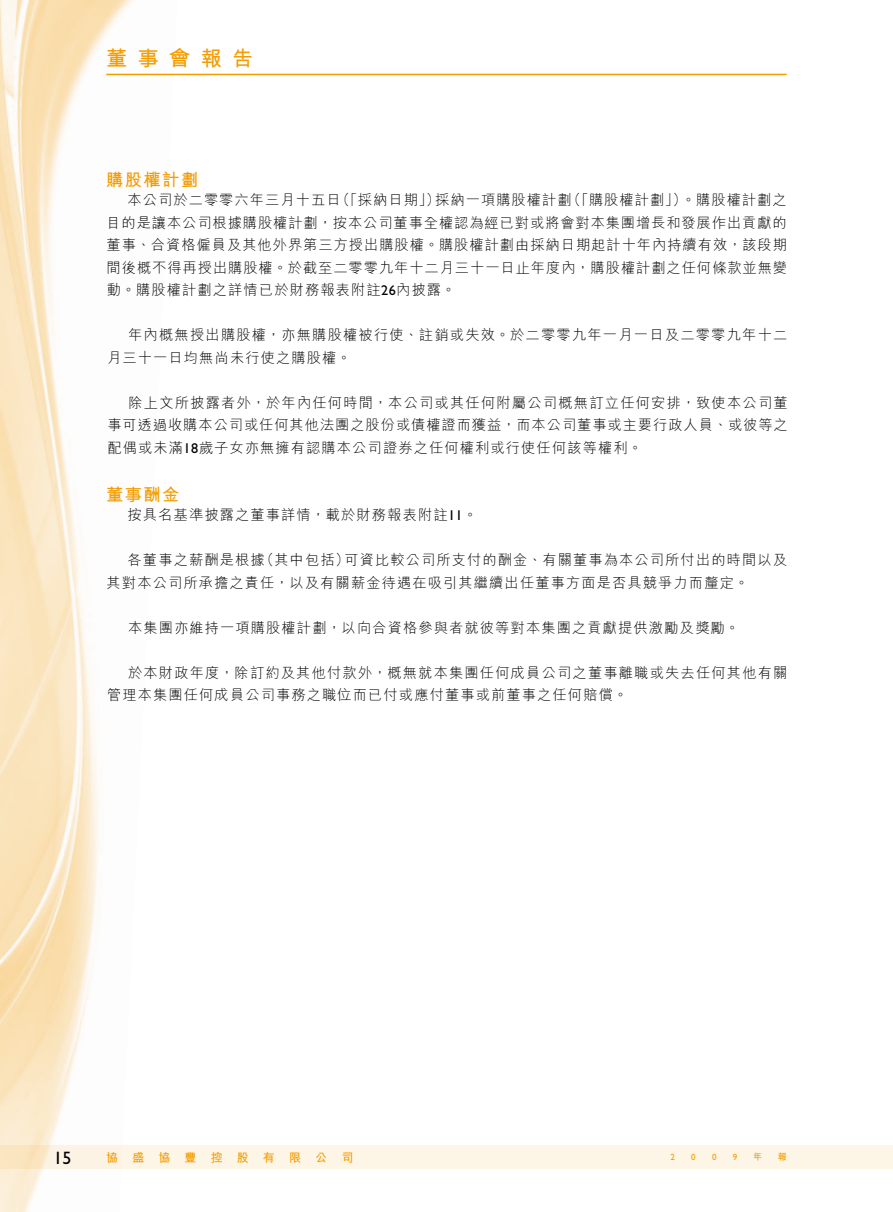
<style>
.page{position:relative;width:893px;height:1212px;background:#fff}
.page>*{position:absolute;margin:0;border:0;box-sizing:border-box;transform-origin:0 0}
.t1{font:700 21px "M Hei HK";letter-spacing:.5em;color:#f49c00}
.t2{font:18px "Gill Sans Std";color:#000}
.t3{font:700 17.25px "M Hei HK";letter-spacing:.08em;color:#f49c00}
.t4{font:300 14.25px/22.5px "M Hei HK";letter-spacing:.08em;color:#000}
.t5{font:700 12px "M Hei HK";letter-spacing:1.175em;color:#f49c00}
.t6{font:9px "Gill Sans Std";color:#f49c00}
.t7{font:700 9px "M Hei HK";color:#f49c00}
.s1{font-family:"Gill Sans Std";font-weight:400}
</style>
<div class="page">
<img style="left:0;top:0;width:177px;height:1212px">
<div style="left:0;top:1145px;width:893px;height:23px;background:#fdf5e6"></div>
<hr style="left:106px;top:74px;width:681px;height:1px;background:#f49c00">
<h1 class="t1" style="left:106px;top:43px;width:148px">董事會報告</h1>
<p class="t3" style="left:106px;top:167px;width:93px">購股權計劃</p>
<p class="t4" style="left:336px;top:188px;width:106px">（「採納日期」）</p>
<p class="t4" style="left:567px;top:188px;width:221px">（「購股權計劃」）。購股權計劃之</p>
<p class="t4" style="left:106px;top:188px;width:682px;text-indent:21px">本公司於二零零六年三月十五日<br>目的是讓本公司根據購股權計劃，按本公司董事全權認為經已對或將會對本集團增長和發展作出貢獻的董事、合資格僱員及其他外界第三方授出購股權。購股權計劃由採納日期起計十年內持續有效，該段期間後概不得再授出購股權。於截至二零零九年十二月三十一日止年度內，購股權計劃之任何條款並無變動。購股權計劃之詳情已於財務報表附註<span class="s1">26</span>內披露。</p>
<p class="t4" style="left:107px;top:323px;width:682px;text-indent:21px">年內概無授出購股權，亦無購股權被行使、註銷或失效。於二零零九年一月一日及二零零九年十二月三十一日均無尚未行使之購股權。</p>
<p class="t4" style="left:107px;top:391px;width:682px;text-align:justify;text-indent:21px">除上文所披露者外，於年內任何時間，本公司或其任何附屬公司概無訂立任何安排，致使本公司董事可透過收購本公司或任何其他法團之股份或債權證而獲益，而本公司董事或主要行政人員、或彼等之配偶或未滿<span class="s1">18</span>歲子女亦無擁有認購本公司證券之任何權利或行使任何該等權利。</p>
<p class="t3" style="left:106px;top:482px;width:75px">董事酬金</p>
<p class="t4" style="left:128px;top:503px;width:351px">按具名基準披露之董事詳情，載於財務報表附註<span class="s1">11</span>。</p>
<p class="t4" style="left:344px;top:548px;width:444px">可資比較公司所支付的酬金、有關董事為本公司所付出的時間以及</p>
<p class="t4" style="left:435px;top:188px;width:138px">採納一項購股權計劃</p>
<p class="t4" style="left:260px;top:548px;width:91px">（其中包括）</p>
<p class="t4" style="left:107px;top:548px;width:643px;text-indent:21px">各董事之薪酬是根據<br>其對本公司所承擔之責任，以及有關薪金待遇在吸引其繼續出任董事方面是否具競爭力而釐定。</p>
<p class="t4" style="left:128px;top:616px;width:613px">本集團亦維持一項購股權計劃，以向合資格參與者就彼等對本集團之貢獻提供激勵及獎勵。</p>
<p class="t4" style="left:107px;top:661px;width:682px;text-indent:21px">於本財政年度，除訂約及其他付款外，概無就本集團任何成員公司之董事離職或失去任何其他有關管理本集團任何成員公司事務之職位而已付或應付董事或前董事之任何賠償。</p>
<p class="t2" style="left:53px;top:1147px;width:19px">15</p>
<p class="t5" style="left:106px;top:1148px;width:249px">協盛協豐控股有限公司</p>
<p class="t6" style="left:670px;top:1151px;width:6px">2</p>
<p class="t6" style="left:691px;top:1151px;width:6px">0</p>
<p class="t6" style="left:712px;top:1151px;width:6px">0</p>
<p class="t6" style="left:733px;top:1151px;width:6px">9</p>
<p class="t7" style="left:753px;top:1150px;width:10px">年</p>
<p class="t7" style="left:778px;top:1150px;width:10px">報</p>
</div>
